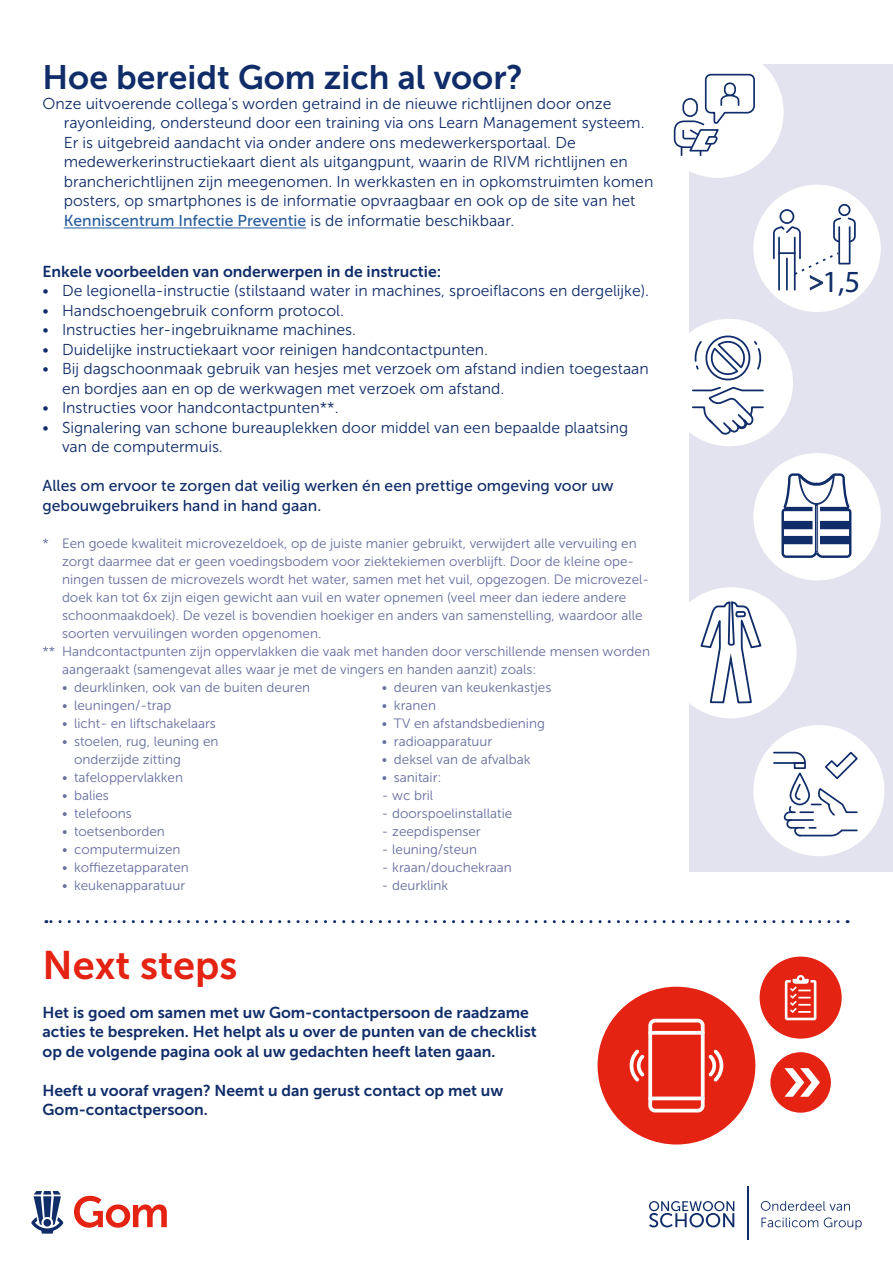
<style>
.page{position:relative;width:893px;height:1263px;background:#fff}
.page>*{position:absolute;margin:0;border:0;box-sizing:border-box;transform-origin:0 0}
.t1{font:39.75px "Museo Sans 700";color:#e42313}
.t2{font:33.75px "Museo Sans 700";color:#102d69}
.t3{font:30.9px "Myriad Pro";color:#102d69}
.t4{font:15.75px/19.5px "Museo Sans 300";color:#102d69}
.t5{font:15.75px/19.5px "Museo Sans 700";color:#102d69}
.t6{font:15.75px/19.5px "Museo Sans 500";color:#102d69}
.t7{font:15.75px "Museo Sans 500";color:#275b9b}
.t8{font:13.5px/18px "Museo Sans 300";color:#646d9e}
.s1{font-family:"Museo Sans 300";color:#102d69}
</style>
<div class="page">
<hr style="left:64px;top:228px;width:242px;height:1px;background:#275b9b">
<svg style="left:74px;top:1196px;width:93px;height:32px"></svg>
<svg style="left:31px;top:1191px;width:32px;height:42px"></svg>
<svg style="left:761px;top:1201px;width:89px;height:10px"></svg>
<svg style="left:761px;top:1218px;width:57px;height:9px"></svg>
<svg style="left:824px;top:1217px;width:38px;height:13px"></svg>
<hr style="left:748px;top:1187px;width:1px;height:53px;background:#102d69">
<svg style="left:649px;top:1201px;width:85px;height:26px"></svg>
<div style="left:689px;top:64px;width:204px;height:808px;background:#e2e3ef"></div>
<div style="left:652px;top:47px;width:132px;height:131px;background:#fff;border-radius:50%"></div>
<svg style="left:673px;top:73px;width:82px;height:83px"></svg>
<div style="left:724px;top:82px;width:12px;height:14px;border:2px solid #102d69;border-radius:5px"></div>
<div style="left:753px;top:185px;width:128px;height:127px;background:#fff;border-radius:50%"></div>
<div style="left:779px;top:209px;width:15px;height:15px;border:2px solid #102d69;border-radius:50%"></div>
<div style="left:838px;top:204px;width:12px;height:12px;border:2px solid #102d69;border-radius:50%"></div>
<svg style="left:773px;top:216px;width:83px;height:74px"></svg>
<div style="left:753px;top:453px;width:128px;height:127px;background:#fff;border-radius:50%"></div>
<svg style="left:781px;top:473px;width:70px;height:85px"></svg>
<div style="left:665px;top:319px;width:128px;height:127px;background:#fff;border-radius:50%"></div>
<svg style="left:692px;top:335px;width:73px;height:102px"></svg>
<div style="left:665px;top:587px;width:132px;height:131px;background:#fff;border-radius:50%"></div>
<svg style="left:700px;top:587px;width:62px;height:130px"></svg>
<svg style="left:46px;top:920px;width:792px;height:3px"></svg>
<svg style="left:590px;top:979px;width:173px;height:173px;fill:#e42313"></svg>
<div style="left:583px;top:972px;width:187px;height:187px;border:15px solid #fff;border-radius:50%"></div>
<svg style="left:627px;top:1019px;width:96px;height:93px"></svg>
<svg style="left:756px;top:953px;width:90px;height:89px;background:#e73e2f"></svg>
<div style="left:752px;top:949px;width:97px;height:97px;border:8px solid #fff;border-radius:50%"></div>
<svg style="left:767px;top:1049px;width:67px;height:66px;background:#e74234"></svg>
<div style="left:765px;top:1046px;width:72px;height:72px;border:6px solid #fff;border-radius:50%"></div>
<div style="left:753px;top:725px;width:131px;height:131px;background:#fff;border-radius:50%"></div>
<svg style="left:773px;top:751px;width:85px;height:86px"></svg>
<svg style="left:785px;top:975px;width:31px;height:45px"></svg>
<svg style="left:784px;top:1068px;width:36px;height:29px"></svg>
<h2 class="t2" style="left:43px;top:59px;width:482px">Hoe bereidt Gom zich al voor?</h2>
<p class="t4" style="left:64px;top:94px;width:591px;text-indent:-21px">Onze uitvoerende collega’s worden getraind in de nieuwe richtlijnen door onze rayonleiding, ondersteund door een training via ons Learn Management systeem.<br>Er is uitgebreid aandacht via onder andere ons medewerkersportaal. De medewerkerinstructiekaart dient als uitgangpunt, waarin de RIVM richtlijnen en brancherichtlijnen zijn meegenomen. In werkkasten en in opkomstruimten komen posters, op smartphones is de informatie opvraagbaar en ook op de site van het</p>
<p class="t7" style="left:64px;top:212px;width:452px">Kenniscentrum Infectie Preventie <span class="s1">is de informatie beschikbaar.</span></p>
<p class="t5" style="left:43px;top:261px;width:400px">Enkele voorbeelden van onderwerpen in de instructie:</p>
<p class="t4" style="left:43px;top:281px;width:608px">• De legionella-instructie (stilstaand water in machines, sproeiflacons en dergelijke).</p>
<p class="t4" style="left:43px;top:300px;width:303px">• Handschoengebruik conform protocol.</p>
<p class="t4" style="left:43px;top:320px;width:315px">• Instructies her-ingebruikname machines.</p>
<p class="t4" style="left:43px;top:339px;width:447px">• Duidelijke instructiekaart voor reinigen handcontactpunten.</p>
<p class="t4" style="left:62px;top:359px;width:588px;text-indent:-19px">• Bij dagschoonmaak gebruik van hesjes met verzoek om afstand indien toegestaan en bordjes aan en op de werkwagen met verzoek om afstand.</p>
<p class="t4" style="left:43px;top:398px;width:298px">• Instructies voor handcontactpunten**.</p>
<p class="t4" style="left:62px;top:417px;width:568px;text-indent:-19px">• Signalering van schone bureauplekken door middel van een bepaalde plaatsing van de computermuis.</p>
<p class="t6" style="left:43px;top:476px;width:573px">Alles om ervoor te zorgen dat veilig werken én een prettige omgeving voor uw gebouwgebruikers hand in hand gaan.</p>
<p class="t8" style="left:43px;top:534px;width:596px">* Een goede kwaliteit microvezeldoek, op de juiste manier gebruikt, verwijdert alle vervuiling en</p>
<p class="t8" style="left:62px;top:552px;width:574px">zorgt daarmee dat er geen voedingsbodem voor ziektekiemen overblijft. Door de kleine ope-</p>
<p class="t8" style="left:62px;top:570px;width:589px">ningen tussen de microvezels wordt het water, samen met het vuil, opgezogen. De microvezel-</p>
<p class="t8" style="left:62px;top:588px;width:566px">doek kan tot 6x zijn eigen gewicht aan vuil en water opnemen (veel meer dan iedere andere</p>
<p class="t8" style="left:62px;top:606px;width:582px">schoonmaakdoek). De vezel is bovendien hoekiger en anders van samenstelling, waardoor alle</p>
<p class="t8" style="left:62px;top:624px;width:261px">soorten vervuilingen worden opgenomen.</p>
<p class="t8" style="left:43px;top:642px;width:609px">** Handcontactpunten zijn oppervlakken die vaak met handen door verschillende mensen worden</p>
<p class="t8" style="left:62px;top:660px;width:476px">aangeraakt (samengevat alles waar je met de vingers en handen aanzit) zoals:</p>
<p class="t8" style="left:62px;top:678px;width:250px">• deurklinken, ook van de buiten deuren</p>
<p class="t8" style="left:62px;top:696px;width:111px">• leuningen/-trap</p>
<p class="t8" style="left:62px;top:714px;width:155px">• licht- en liftschakelaars</p>
<p class="t8" style="left:74px;top:732px;width:146px;text-indent:-12px">• stoelen, rug, leuning en onderzijde zitting</p>
<p class="t8" style="left:62px;top:768px;width:122px">• tafeloppervlakken</p>
<p class="t8" style="left:62px;top:786px;width:48px">• balies</p>
<p class="t8" style="left:62px;top:804px;width:71px">• telefoons</p>
<p class="t8" style="left:62px;top:822px;width:104px">• toetsenborden</p>
<p class="t8" style="left:62px;top:840px;width:120px">• computermuizen</p>
<p class="t8" style="left:62px;top:858px;width:128px">• koffiezetapparaten</p>
<p class="t8" style="left:62px;top:876px;width:125px">• keukenapparatuur</p>
<p class="t8" style="left:382px;top:678px;width:171px">• deuren van keukenkastjes</p>
<p class="t8" style="left:382px;top:696px;width:56px">• kranen</p>
<p class="t8" style="left:382px;top:714px;width:164px">• TV en afstandsbediening</p>
<p class="t8" style="left:382px;top:732px;width:112px">• radioapparatuur</p>
<p class="t8" style="left:382px;top:750px;width:150px">• deksel van de afvalbak</p>
<p class="t8" style="left:382px;top:768px;width:61px">• sanitair:</p>
<p class="t8" style="left:382px;top:786px;width:53px">- wc bril</p>
<p class="t8" style="left:382px;top:804px;width:132px">- doorspoelinstallatie</p>
<p class="t8" style="left:382px;top:822px;width:100px">- zeepdispenser</p>
<p class="t8" style="left:382px;top:840px;width:97px">- leuning/steun</p>
<p class="t8" style="left:382px;top:858px;width:131px">- kraan/douchekraan</p>
<p class="t8" style="left:382px;top:876px;width:68px">- deurklink</p>
<h1 class="t1" style="left:43px;top:943px;width:196px">Next steps</h1>
<p class="t5" style="left:43px;top:1002px;width:496px">Het is goed om samen met uw Gom-contactpersoon de raadzame acties te bespreken. Het helpt als u over de punten van de checklist op de volgende pagina ook al uw gedachten heeft laten gaan.</p>
<p class="t5" style="left:43px;top:1080px;width:462px">Heeft u vooraf vragen? Neemt u dan gerust contact op met uw<br>Gom-contactpersoon.</p>
<h3 class="t3" style="left:822px;top:262px;width:40px">1,5</h3>
</div>
